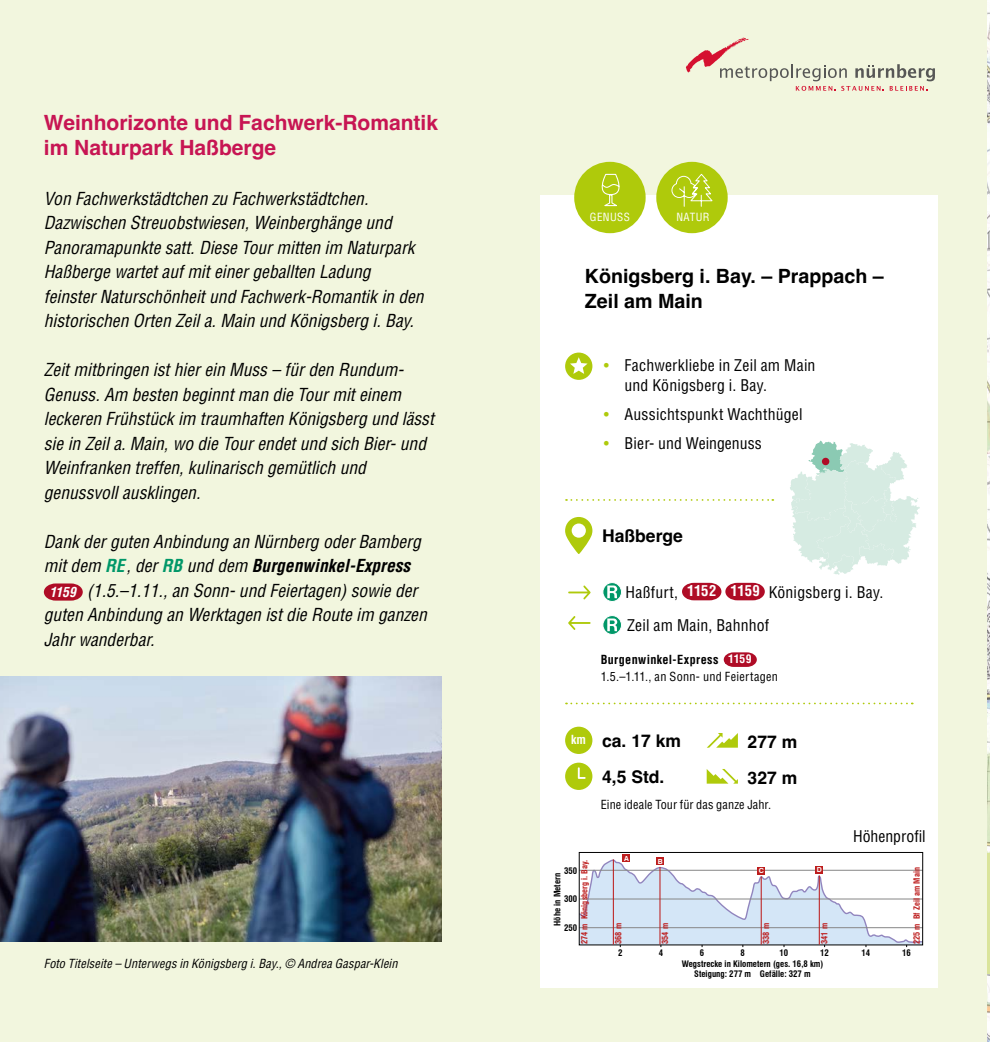
<style>
.page{position:relative;width:990px;height:1042px;background:#fff}
.page>*{position:absolute;margin:0;border:0;box-sizing:border-box;transform-origin:0 0}
.t1{font:700 21px/25.2px "Helvetica";color:#c71553}
.t2{font:700 19.6px/25px "Helvetica";color:#000}
.t3{font:italic condensed 17.5px/24.5px "Helvetica LT Std";color:#000}
.t4{font:italic 700 condensed 17.5px "Helvetica LT Std";color:#000}
.t5{font:700 17.5px/36.1px "Helvetica";color:#000}
.t6{font:condensed 15.75px/19.2px "Helvetica LT Std";letter-spacing:.015em;color:#000}
.t7{font:condensed 12.25px/17.5px "Helvetica LT Std";letter-spacing:.01em;color:#000}
.t8{font:italic condensed 12.25px "Helvetica LT Std";letter-spacing:.01em;color:#000}
.t9{font:condensed 11.03px "Helvetica LT Std";letter-spacing:.035em;color:#fff}
.t10{font:700 condensed 8.75px/10.2px "Swiss 721 BT";color:#000;text-align:center}
.t11{font:700 condensed 8.4px "Swiss 721 BT";color:#bd1d1d}
.t12{font:700 7px "Swiss 721 BT";color:#fff}
.s1{font-weight:400}
.s2{color:#009768}
.s3{font-weight:700;font-size:13.65px;color:#fff}
.s4{color:#afca0b}
.s5{font-weight:700;font-size:14.7px;color:#fff}
.s6{font-weight:700}
.s7{font-weight:700;font-size:11.55px;color:#fff}
</style>
<div class="page">
<div style="left:0;top:0;width:986px;height:1042px;background:#f2f6de"></div>
<svg style="left:686px;top:38px;width:248px;height:53px"></svg>
<img style="left:986px;top:0;width:3px;height:1042px">
<svg style="left:986px;top:662px;width:3px;height:40px"></svg>
<svg style="left:44px;top:583px;width:39px;height:17px"></svg>
<div style="left:540px;top:195px;width:397px;height:793px;background:#fff"></div>
<svg style="left:565px;top:517px;width:27px;height:37px"></svg>
<div style="left:571px;top:523px;width:14px;height:15px;background:#fff;border-radius:50%"></div>
<svg style="left:566px;top:499px;width:207px;height:2px"></svg>
<svg style="left:707px;top:733px;width:30px;height:14px"></svg>
<svg style="left:706px;top:769px;width:31px;height:14px"></svg>
<div style="left:565px;top:726px;width:27px;height:28px;background:#afca0b;border-radius:50%"></div>
<div style="left:565px;top:762px;width:27px;height:28px;background:#afca0b;border-radius:50%"></div>
<svg style="left:577px;top:767px;width:8px;height:12px"></svg>
<svg style="left:566px;top:702px;width:346px;height:2px"></svg>
<div style="left:565px;top:352px;width:27px;height:28px;background:#afca0b;border-radius:50%"></div>
<svg style="left:570px;top:357px;width:17px;height:17px"></svg>
<svg style="left:602px;top:582px;width:19px;height:19px"></svg>
<div style="left:602px;top:582px;width:19px;height:19px;border:1px solid #fff;border-radius:50%"></div>
<svg style="left:607px;top:585px;width:10px;height:13px"></svg>
<svg style="left:682px;top:583px;width:82px;height:17px"></svg>
<svg style="left:568px;top:585px;width:22px;height:14px"></svg>
<svg style="left:602px;top:615px;width:19px;height:19px"></svg>
<div style="left:602px;top:615px;width:19px;height:19px;border:1px solid #fff;border-radius:50%"></div>
<svg style="left:607px;top:618px;width:10px;height:13px"></svg>
<svg style="left:568px;top:616px;width:22px;height:14px"></svg>
<img style="left:0;top:677px;width:441px;height:264px">
<hr style="left:986px;top:853px;width:3px;height:120px;background:#dae49b">
<svg style="left:723px;top:652px;width:33px;height:15px"></svg>
<div style="left:656px;top:162px;width:71px;height:71px;background:#afca0b;border-radius:50%"></div>
<div style="left:574px;top:162px;width:71px;height:71px;background:#afca0b;border-radius:50%"></div>
<svg style="left:671px;top:173px;width:42px;height:34px"></svg>
<svg style="left:601px;top:173px;width:19px;height:34px"></svg>
<svg style="left:578px;top:858px;width:345px;height:89px"></svg>
<div style="left:578px;top:852px;width:344px;height:93px;border:1px solid #000"></div>
<hr style="left:612px;top:859px;width:1px;height:85px;background:#bd1d1d">
<div style="left:622px;top:854px;width:8px;height:8px;background:#bd1d1d"></div>
<hr style="left:659px;top:867px;width:1px;height:77px;background:#bd1d1d">
<div style="left:656px;top:857px;width:8px;height:8px;background:#bd1d1d"></div>
<hr style="left:760px;top:876px;width:1px;height:68px;background:#bd1d1d">
<div style="left:757px;top:866px;width:8px;height:8px;background:#bd1d1d"></div>
<hr style="left:818px;top:875px;width:1px;height:69px;background:#bd1d1d">
<div style="left:815px;top:866px;width:8px;height:7px;background:#bd1d1d"></div>
<svg style="left:790px;top:440px;width:129px;height:135px"></svg>
<p class="t1" style="left:44px;top:112px;width:396px">Weinhorizonte und Fachwerk-Romantik im Naturpark Haßberge</p>
<p class="t3" style="left:44px;top:186px;width:381px">Von Fachwerkstädtchen zu Fachwerkstädtchen.<br>Dazwischen Streuobstwiesen, Weinberghänge und Panoramapunkte satt. Diese Tour mitten im Naturpark Haßberge wartet auf mit einer geballten Ladung feinster Naturschönheit und Fachwerk-Romantik in den historischen Orten Zeil a. Main und Königsberg i. Bay.</p>
<p class="t3" style="left:44px;top:358px;width:391px">Zeit mitbringen ist hier ein Muss – für den Rundum-Genuss. Am besten beginnt man die Tour mit einem leckeren Frühstück im traumhaften Königsberg und lässt sie in Zeil a. Main, wo die Tour endet und sich Bier- und Weinfranken treffen, kulinarisch gemütlich und genussvoll ausklingen.</p>
<p class="t3" style="left:44px;top:529px;width:378px">Dank der guten Anbindung an Nürnberg oder Bamberg</p>
<p class="t4" style="left:44px;top:555px;width:368px"><span class="s1">mit dem</span> <span class="s2">RE</span><span class="s1">, der</span> <span class="s2">RB</span> <span class="s1">und dem</span> Burgenwinkel-Express</p>
<p class="t3" style="left:49px;top:578px;width:369px"><span class="s3">1159</span> (1.5.–1.11., an Sonn- und Feiertagen) sowie der</p>
<p class="t3" style="left:44px;top:603px;width:384px">guten Anbindung an Werktagen ist die Route im ganzen</p>
<p class="t3" style="left:44px;top:627px;width:112px">Jahr wanderbar.</p>
<p class="t8" style="left:44px;top:956px;width:355px">Foto Titelseite – Unterwegs in Königsberg i. Bay., © Andrea Gaspar-Klein</p>
<p class="t9" style="left:589px;top:211px;width:41px">GENUSS</p>
<p class="t9" style="left:676px;top:211px;width:35px">NATUR</p>
<p class="t2" style="left:585px;top:266px;width:300px">Königsberg i. Bay. – Prappach –<br>Zeil am Main</p>
<p class="t6" style="left:624px;top:356px;width:192px;text-indent:-22px"><span class="s4">•</span> Fachwerkliebe in Zeil am Main und Königsberg i. Bay.</p>
<p class="t6" style="left:603px;top:404px;width:201px"><span class="s4">•</span> Aussichtspunkt Wachthügel</p>
<p class="t6" style="left:602px;top:433px;width:160px"><span class="s4">•</span> Bier- und Weingenuss</p>
<p class="t5" style="left:602px;top:519px;width:82px">Haßberge</p>
<p class="t6" style="left:625px;top:575px;width:259px;line-height:32.9px">Haßfurt, <span class="s5">1152 1159</span> Königsberg i. Bay.<br>Zeil am Main, Bahnhof</p>
<p class="t7" style="left:600px;top:650px;width:179px"><span class="s6">Burgenwinkel-Express :</span><span class="s7">1159<br></span>1.5.–1.11., an Sonn- und Feiertagen</p>
<p class="t5" style="left:602px;top:724px;width:80px;text-indent:-31px"><sup>km</sup> ca. 17 km<br>4,5 Std.</p>
<p class="t5" style="left:747px;top:725px;width:51px">277 m<br>327 m</p>
<p class="t7" style="left:600px;top:796px;width:172px">Eine ideale Tour für das ganze Jahr.</p>
<p class="t6" style="left:852px;top:827px;width:74px">Höhenprofil</p>
<p class="t12" style="left:624px;top:854px;width:6px">A</p>
<p class="t12" style="left:657px;top:857px;width:6px">B</p>
<p class="t10" style="left:564px;top:865px;width:15px">350</p>
<p class="t11" style="left:579px;top:944px;width:86px;rotate:-90deg">274 m Königsberg i. Bay.</p>
<p class="t11" style="left:911px;top:944px;width:78px;rotate:-90deg">225 m Bf Zeil am Main</p>
<p class="t10" style="left:618px;top:948px;width:6px">2</p>
<p class="t10" style="left:658px;top:948px;width:6px">4</p>
<p class="t10" style="left:699px;top:948px;width:6px">6</p>
<p class="t10" style="left:740px;top:948px;width:6px">8</p>
<p class="t10" style="left:779px;top:948px;width:10px">10</p>
<p class="t10" style="left:820px;top:948px;width:10px">12</p>
<p class="t10" style="left:861px;top:948px;width:10px">14</p>
<p class="t10" style="left:902px;top:948px;width:10px">16</p>
<p class="t10" style="left:681px;top:959px;width:143px">Wegstrecke in Kilometern (ges. 16,8 km)<br>Steigung: 277 m Gefälle: 327 m</p>
<p class="t12" style="left:816px;top:865px;width:7px">D</p>
<p class="t12" style="left:758px;top:866px;width:7px">C</p>
<p class="t10" style="left:552px;top:926px;width:55px;rotate:-90deg">Höhe in Metern</p>
<p class="t10" style="left:564px;top:894px;width:15px">300</p>
<p class="t11" style="left:613px;top:944px;width:22px;rotate:-90deg">368 m</p>
<p class="t11" style="left:659px;top:944px;width:22px;rotate:-90deg">354 m</p>
<p class="t11" style="left:761px;top:944px;width:22px;rotate:-90deg">338 m</p>
<p class="t11" style="left:819px;top:944px;width:22px;rotate:-90deg">341 m</p>
<p class="t10" style="left:564px;top:923px;width:15px">250</p>
</div>
